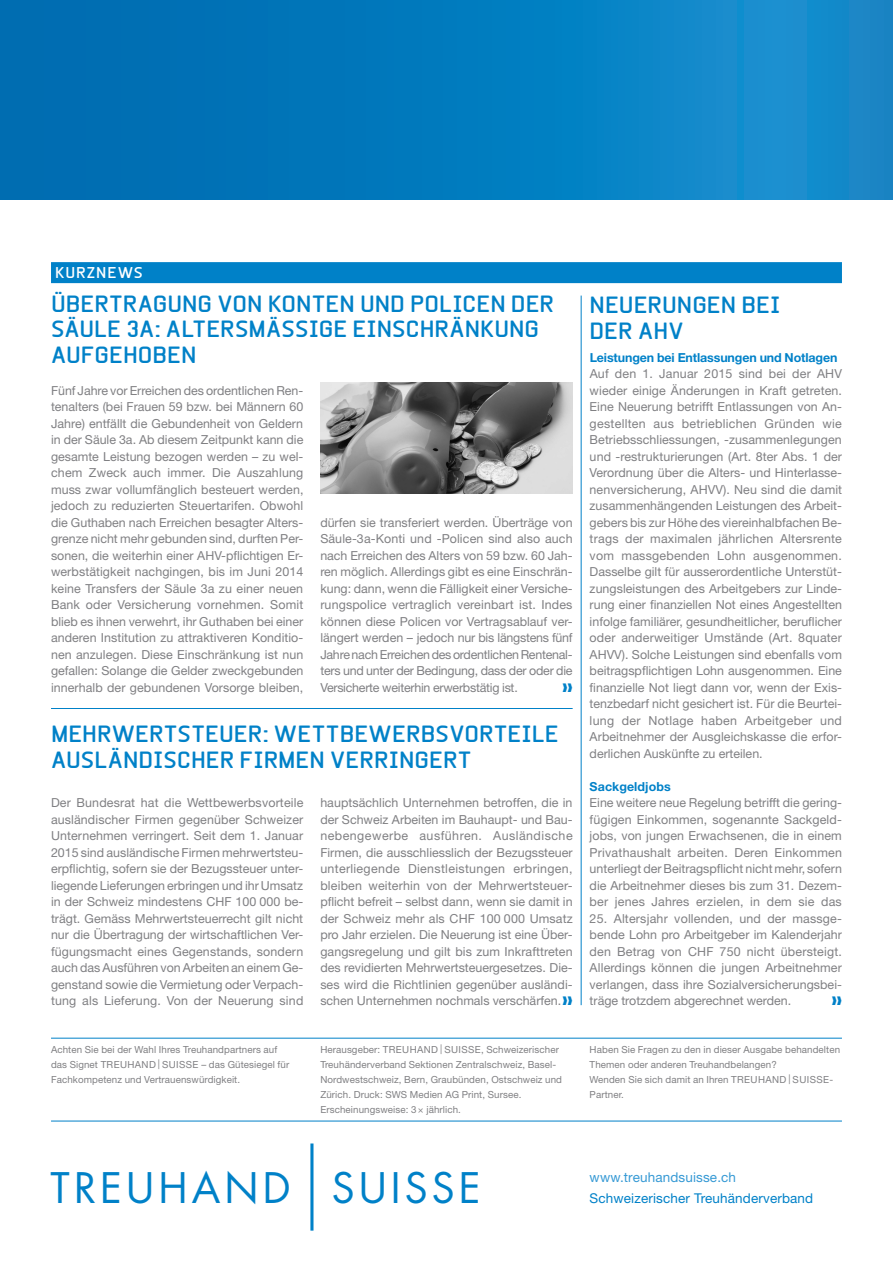
<style>
.page{position:relative;width:893px;height:1263px;background:#fff}
.page>*{position:absolute;margin:0;border:0;box-sizing:border-box;transform-origin:0 0}
.t1{font:40.95px "Futura";letter-spacing:.1em;color:#0081c8}
.t2{font:700 22.5px/25.5px "Beta Sans";color:#0081c8}
.t3{font:700 15px "Beta Sans";letter-spacing:.06em;color:#fff}
.t4{font:13.5px "Helvetica Neue LT Std";letter-spacing:.01em;color:#0081c8}
.t5{font:13.5px "Helvetica Neue LT Std";letter-spacing:.01em;color:#379ad5}
.t6{font:12.45px/16.5px "Helvetica Neue LT Std";color:#808083;text-align:justify}
.t7{font:700 12.45px "Helvetica Neue LT Std";letter-spacing:-.01em;color:#0081c8}
.t8{font:9.75px/15px "Helvetica Neue LT Std";letter-spacing:.01em;color:#808083}
.s1{color:#0081c8}
</style>
<div class="page">
<div style="left:0;top:0;width:893px;height:200px;background:linear-gradient(to right,#0069af,#158fcf)"></div>
<hr style="left:892px;top:0;width:1px;height:200px;background:#1982c1">
<hr style="left:310px;top:1143px;width:3px;height:87px;background:#0081c8">
<hr style="left:51px;top:1121px;width:791px;height:1px;background:#0081c8">
<hr style="left:51px;top:1038px;width:791px;height:1px;background:#0081c8">
<div style="left:51px;top:262px;width:791px;height:21px;background:#0081c8"></div>
<hr style="left:51px;top:708px;width:522px;height:1px;background:#0081c8">
<hr style="left:581px;top:296px;width:1px;height:709px;background:#0081c8">
<img style="left:320px;top:383px;width:253px;height:111px">
<p class="t3" style="left:55px;top:264px;width:89px">KURZNEWS</p>
<h2 class="t2" style="left:51px;top:291px;width:489px">ÜBERTRAGUNG VON KONTEN UND POLICEN DER<br>SÄULE 3A: ALTERS</h2>
<h2 class="t2" style="left:249px;top:317px;width:232px">MÄSSIGE EINSCHRÄNKUN</h2>
<h2 class="t2" style="left:524px;top:317px;width:16px">G</h2>
<h2 class="t2" style="left:51px;top:342px;width:130px">AUFGEHOBEN</h2>
<p class="t6" style="left:51px;top:382px;width:254px">Fünf Jahre vor Erreichen des ordentlichen Ren&shy;tenalters (bei Frauen 59 bzw. bei Männern 60<br>Jahre) entfällt die Gebundenheit von Geldern in der Säule 3a. Ab diesem Zeitpunkt kann die gesamte Leistung bezogen werden – zu wel&shy;chem Zweck auch immer. Die Auszahlung muss zwar vollumfänglich besteuert werden, jedoch zu reduzierten Steuertarifen. Obwohl die Guthaben nach Erreichen besagter Alters&shy;grenze nicht mehr gebunden sind, durften Per&shy;sonen, die weiterhin einer AHV-pflichtigen Er&shy;werbstätigkeit nachgingen, bis im Juni 2014 keine Transfers der Säule 3a zu einer neuen Bank oder Versicherung vornehmen. Somit blieb es ihnen verwehrt, ihr Guthaben bei einer anderen Institution zu attraktiveren Konditio&shy;nen anzulegen. Diese Einschränkung ist nun gefallen: Solange die Gelder zweckgebunden innerhalb der gebundenen Vorsorge bleiben,</p>
<p class="t6" style="left:320px;top:514px;width:254px">dürfen sie transferiert werden. Überträge von Säule-3a-Konti und -Policen sind also auch nach Erreichen des Alters von 59 bzw. 60 Jah&shy;ren möglich. Allerdings gibt es eine Einschrän&shy;kung: dann, wenn die Fälligkeit einer Versiche&shy;rungspolice vertraglich vereinbart ist. Indes können diese Policen vor Vertragsablauf ver&shy;längert werden – jedoch nur bis längstens fünf Jahre nach Erreichen des ordentlichen Rentenal&shy;ters und unter der Bedingung, dass der oder die Versicherte weiterhin erwerbstätig ist.</p>
<h2 class="t2" style="left:51px;top:721px;width:63px">MEHRWER</h2>
<h2 class="t2" style="left:164px;top:721px;width:56px">TSTEUER</h2>
<h2 class="t2" style="left:263px;top:721px;width:109px">: WETTBEWER</h2>
<h2 class="t2" style="left:421px;top:721px;width:137px">BSVORTEILE</h2>
<h2 class="t2" style="left:51px;top:747px;width:309px">AUSLÄNDISCHER FIRMEN VERR</h2>
<h2 class="t2" style="left:389px;top:747px;width:84px">INGERT</h2>
<p class="t6" style="left:51px;top:794px;width:254px">Der Bundesrat hat die Wettbewerbsvorteile ausländischer Firmen gegenüber Schweizer Unternehmen verringert. Seit dem 1. Januar 2015 sind ausländische Firmen mehrwertsteu&shy;erpflichtig, sofern sie der Bezugssteuer unter&shy;liegende Lieferungen erbringen und ihr Umsatz in der Schweiz mindestens CHF 100 000 be&shy;trägt. Gemäss Mehrwertsteuerrecht gilt nicht nur die Übertragung der wirtschaftlichen Ver&shy;fügungsmacht eines Gegenstands, sondern auch das Ausführen von Arbeiten an einem Ge&shy;genstand sowie die Vermietung oder Verpach&shy;tung als Lieferung. Von der Neuerung sind</p>
<p class="t8" style="left:51px;top:1042px;width:240px">Achten Sie bei der Wahl Ihres Treuhandpartners auf das Signet TREUHAND | SUISSE – das Gütesiegel für<br>Fachkompetenz und Vertrauenswürdigkeit.</p>
<p class="t6" style="left:320px;top:794px;width:254px">hauptsächlich Unternehmen betroffen, die in der Schweiz Arbeiten im Bauhaupt- und Bau&shy;nebengewerbe ausführen. Ausländische Firmen, die ausschliesslich der Bezugssteuer unterliegende Dienstleistungen erbringen, bleiben weiterhin von der Mehrwertsteuer&shy;pflicht befreit – selbst dann, wenn sie damit in der Schweiz mehr als CHF 100 000 Umsatz pro Jahr erzielen. Die Neuerung ist eine Über&shy;gangsregelung und gilt bis zum Inkrafttreten des revidierten Mehrwertsteuergesetzes. Die&shy;ses wird die Richtlinien gegenüber ausländi&shy;schen Unternehmen nochmals verschärfen.<span class="s1">❱❱</span></p>
<p class="t8" style="left:320px;top:1042px;width:243px">Herausgeber: TREUHAND | SUISSE, Schweizerischer Treuhänderverband Sektionen Zentralschweiz, Basel-Nordwestschweiz, Bern, Graubünden, Ostschweiz und Zürich. Druck: SWS Medien AG Print, Sursee.<br>Erscheinungsweise: 3× jährlich.</p>
<h2 class="t2" style="left:590px;top:292px;width:31px">NEUERUN</h2>
<h2 class="t2" style="left:692px;top:292px;width:90px">GEN BEI</h2>
<h2 class="t2" style="left:590px;top:318px;width:64px">DER AHV</h2>
<p class="t7" style="left:590px;top:349px;width:249px">Leistungen bei Entlassungen und Notlagen</p>
<p class="t6" style="left:590px;top:365px;width:254px">Auf den 1. Januar 2015 sind bei der AHV wieder einige Änderungen in Kraft getreten.<br>Eine Neuerung betrifft Entlassungen von An&shy;gestellten aus betrieblichen Gründen wie Betriebsschliessungen, -zusammenlegungen und -restrukturierungen (Art. 8ter Abs. 1 der Verordnung über die Alters- und Hinterlasse&shy;nenversicherung, AHVV). Neu sind die damit zusammenhängenden Leistungen des Arbeit&shy;gebers bis zur Höhe des viereinhalbfachen Be&shy;trags der maximalen jährlichen Altersrente vom massgebenden Lohn ausgenommen.<br>Dasselbe gilt für ausserordentliche Unterstüt&shy;zungsleistungen des Arbeitgebers zur Linde&shy;rung einer finanziellen Not eines Angestellten infolge familiärer, gesundheitlicher, beruflicher oder anderweitiger Umstände (Art. 8quater AHVV). Solche Leistungen sind ebenfalls vom beitragspflichtigen Lohn ausgenommen. Eine finanzielle Not liegt dann vor, wenn der Exis&shy;tenzbedarf nicht gesichert ist. Für die Beurtei&shy;lung der Notlage haben Arbeitgeber und Arbeitnehmer der Ausgleichskasse die erfor&shy;derlichen Auskünfte zu erteilen.</p>
<p class="t7" style="left:590px;top:778px;width:83px">Sackgeldjobs</p>
<p class="t6" style="left:590px;top:794px;width:254px">Eine weitere neue Regelung betrifft die gering&shy;fügigen Einkommen, sogenannte Sackgeld&shy;jobs, von jungen Erwachsenen, die in einem Privathaushalt arbeiten. Deren Einkommen unterliegt der Beitragspflicht nicht mehr, sofern die Arbeitnehmer dieses bis zum 31. Dezem&shy;ber jenes Jahres erzielen, in dem sie das</p>
<p class="t6" style="left:590px;top:910px;width:254px">25. Altersjahr vollenden, und der massge&shy;bende Lohn pro Arbeitgeber im Kalenderjahr den Betrag von CHF 750 nicht übersteigt.<br>Allerdings können die jungen Arbeitnehmer verlangen, dass ihre Sozialversicherungsbei&shy;träge trotzdem abgerechnet werden.</p>
<p class="t8" style="left:590px;top:1042px;width:252px">Haben Sie Fragen zu den in dieser Ausgabe behandelten Themen oder anderen Treuhandbelangen?<br>Wenden Sie sich damit an Ihren TREUHAND | SUISSE-Partner.</p>
<h1 class="t1" style="left:51px;top:1162px;width:432px">TREUHAND SUISSE</h1>
<p class="t5" style="left:590px;top:1169px;width:148px">www.treuhandsuisse.ch</p>
<p class="t4" style="left:590px;top:1190px;width:225px">Schweizerischer Treuhänderverband</p>
</div>
